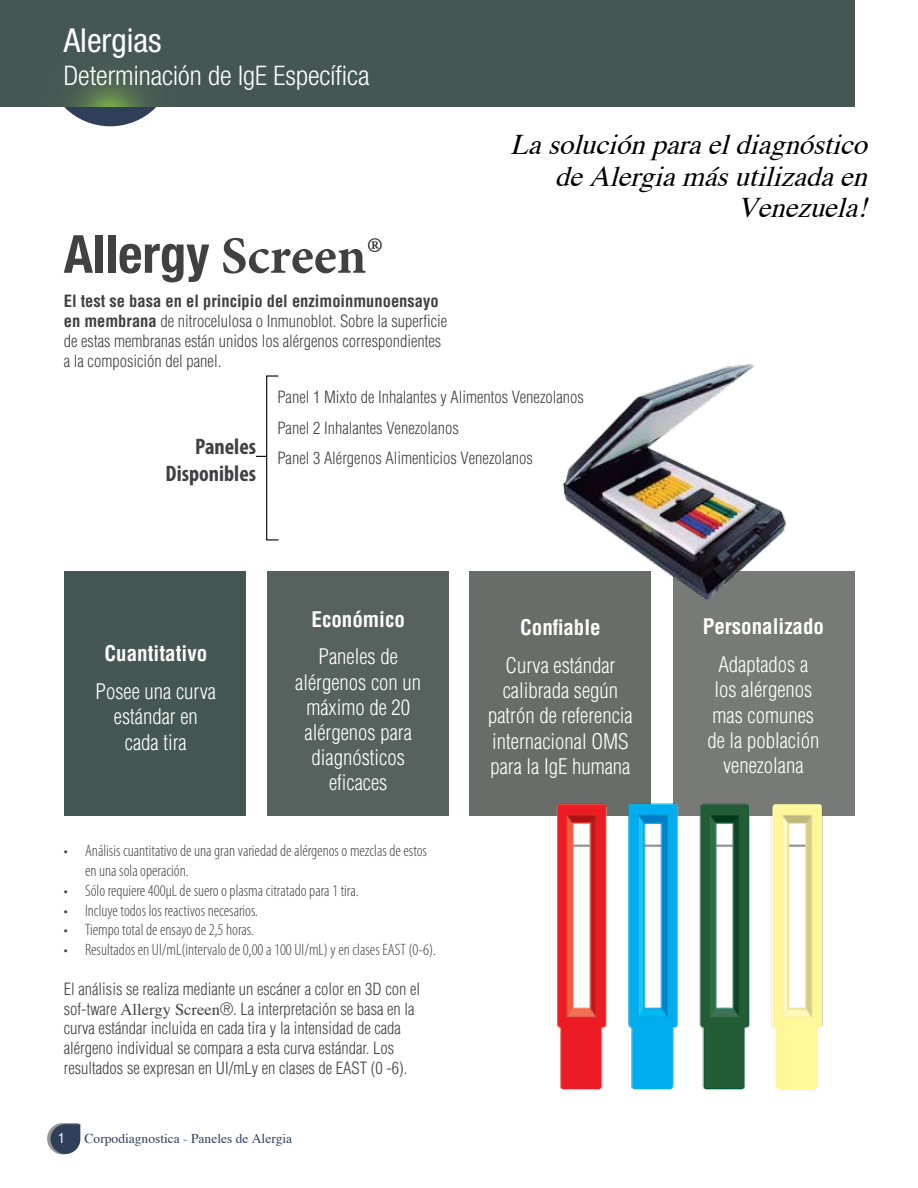
<style>
.page{position:relative;width:918px;height:1188px;background:#fff}
.page>*{position:absolute;margin:0;border:0;box-sizing:border-box;transform-origin:0 0}
.t1{font:700 condensed 52.5px "Helvetica Neue LT Std";color:#414042}
.t2{font:condensed 33px "Helvetica Neue LT Std";color:#fff}
.t3{font:italic 28.5px/31.7px "Times";color:#000;text-align:right}
.t4{font:300 condensed 27px "Helvetica Neue LT Std";color:#fff}
.t5{font:700 condensed 22.5px/27px "Myriad Pro";color:#414042;text-align:right}
.t6{font:300 condensed 21px/25.2px "Helvetica LT Std";color:#fff;text-align:center}
.t7{font:700 condensed 21px "Helvetica LT Std";color:#fff}
.t8{font:300 condensed 16.5px/19.8px "Helvetica LT Std";color:#414042}
.t9{font:300 condensed 16.5px/19.8px "Myriad Pro";color:#414042}
.t10{font:13.5px "Times";color:#303f59}
.t11{font:condensed 13.5px "Helvetica LT Std";color:#fff}
.s1{font-family:"Minion Pro";font-stretch:normal}
.s2{font-weight:700}
.s3{font-family:"Times";font-weight:400;font-stretch:normal}
</style>
<div class="page">
<svg style="left:47px;top:1123px;width:33px;height:32px"></svg>
<svg style="left:46px;top:106px;width:128px;height:20px"></svg>
<div style="left:0;top:0;width:854px;height:106px;background:#455753"></div>
<div style="left:266px;top:375px;width:13px;height:165px;border:1px solid #000"></div>
<div style="left:64px;top:571px;width:181px;height:245px;background:#455754"></div>
<div style="left:267px;top:571px;width:182px;height:245px;background:#57625f"></div>
<div style="left:469px;top:571px;width:182px;height:245px;background:#686d6a"></div>
<div style="left:673px;top:571px;width:182px;height:245px;background:#787a77"></div>
<img style="left:562px;top:364px;width:225px;height:237px">
<img style="left:556px;top:803px;width:267px;height:288px">
<h2 class="t2" style="left:64px;top:22px;width:99px">Alergias</h2>
<h3 class="t4" style="left:64px;top:60px;width:307px">Determinación de IgE Específica</h3>
<h3 class="t3" style="left:511px;top:126px;width:371px">Lasoluciónparaeldiagnóstico deAlergiamásutilizadaen<br>Venezuela!</h3>
<h1 class="t1" style="left:64px;top:222px;width:321px">Allergy <span class="s1">Screen®</span></h1>
<p class="t8" style="left:64px;top:291px;width:385px"><span class="s2">El test se basa en el principio del enzimoinmunoensayo en membrana</span> de nitrocelulosa o Inmunoblot. Sobre la superficie de estas membranas están unidos los alérgenos correspondientes a la composición del panel.</p>
<p class="t8" style="left:277px;top:382px;width:308px;line-height:30.3px">Panel 1 Mixto de Inhalantes y Alimentos Venezolanos<br>Panel 2 Inhalantes Venezolanos<br>Panel 3 Alérgenos Alimenticios Venezolanos</p>
<h3 class="t5" style="left:166px;top:432px;width:92px">Paneles<br>Disponibles</h3>
<p class="t7" style="left:105px;top:641px;width:104px">Cuantitativo</p>
<p class="t6" style="left:96px;top:679px;width:122px">Posee una curva estándar en cada tira</p>
<p class="t7" style="left:312px;top:606px;width:95px">Económico</p>
<p class="t6" style="left:295px;top:644px;width:127px">Paneles de alérgenos con un máximo de 20 alérgenos para diagnósticos eficaces</p>
<p class="t9" style="left:85px;top:841px;width:344px;text-indent:-21px">• Análisis cuantitativode una gran variedadde alérgenoso mezclasde estos en unasolaoperación.</p>
<p class="t9" style="left:64px;top:880px;width:296px">• Sólo requiere 400μLdesuero o plasma citratado para1 tira.</p>
<p class="t9" style="left:64px;top:900px;width:196px">• Incluye todos los reactivos necesarios.</p>
<p class="t9" style="left:64px;top:920px;width:192px">• Tiempototal de ensayo de 2,5horas.</p>
<p class="t9" style="left:64px;top:940px;width:374px">• Resultadosen UI/mL(intervalo de0,00a100 UI/mL) y enclases EAST (0-6).</p>
<p class="t8" style="left:64px;top:979px;width:358px">El análisis se realiza mediante un escáner a color en 3D con el sof-tware <span class="s3">Allergy Screen</span>®. La interpretación se basa en la curva estándar incluida en cada tira y la intensidad de cada alérgeno individual se compara a esta curva estándar. Los resultados se expresan en UI/mLy en clases de EAST (0 -6).</p>
<p class="t11" style="left:58px;top:1130px;width:8px">1</p>
<p class="t10" style="left:85px;top:1125px;width:209px">Corpodiagnostica - Paneles de Alergia</p>
<p class="t7" style="left:520px;top:614px;width:82px">Confiable</p>
<p class="t6" style="left:488px;top:653px;width:146px">Curva estándar calibrada según patrón de referencia internacional OMS para la IgE humana</p>
<p class="t7" style="left:703px;top:614px;width:123px">Personalizado</p>
<p class="t6" style="left:707px;top:652px;width:113px">Adaptados a los alérgenos mas comunes de la población venezolana</p>
</div>
